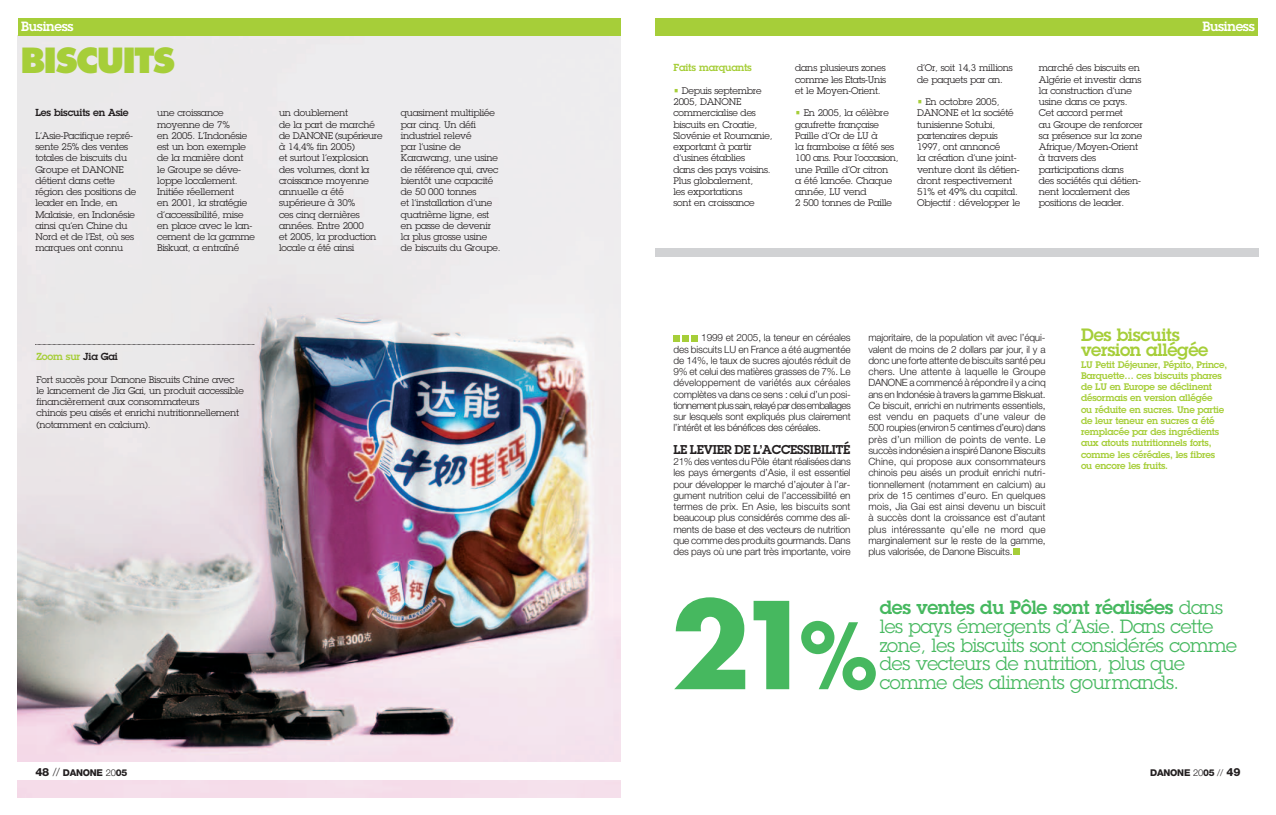
<style>
.page{position:relative;width:1276px;height:815px;background:#fff}
.page>*{position:absolute;margin:0;border:0;box-sizing:border-box;transform-origin:0 0}
.t1{font:700 117.25px "Futura";color:#46b85f}
.t2{font:800 33.75px "Futura";letter-spacing:-.05em;color:#a6ce39}
.t3{font:18.75px/18.8px "Lubalin Graph";letter-spacing:-.02em;color:#46b85f}
.t4{font:600 17.5px/15px "Lubalin Graph";letter-spacing:-.02em;color:#a6ce39}
.t5{font:600 13.12px "Lubalin Graph";letter-spacing:-.025em;color:#fff}
.t6{font:600 12.5px "Lubalin Graph";letter-spacing:-.02em;color:#231f20}
.t7{font:300 10px/11.2px "Helvetica Neue";letter-spacing:-.015em;color:#231f20;text-align:justify}
.t8{font:600 10px "Lubalin Graph";letter-spacing:-.02em;color:#a6ce39}
.t9{font:600 10px "Lubalin Graph";letter-spacing:-.02em;color:#231f20}
.t10{font:9.38px/11.2px "Lubalin Graph";letter-spacing:-.02em;color:#231f20}
.t11{font:600 9.38px/11.2px "Lubalin Graph";letter-spacing:-.02em;color:#a6ce39}
.t12{font:800 9.38px "Helvetica Neue";letter-spacing:-.025em;color:#231f20}
.s1{color:#231f20}
.s2{color:#a6ce39}
.s3{font-family:"Lubalin Graph";font-weight:600;font-size:93.75px}
.s4{font-weight:600}
.s5{font-size:11.25px}
.s6{font-weight:300;font-size:11.25px}
.s7{font-weight:300}
</style>
<div class="page">
<img style="left:18px;top:35px;width:602px;height:762px">
<div style="left:18px;top:18px;width:602px;height:17px;background:#a6ce39"></div>
<div style="left:0;top:762px;width:1276px;height:18px;background:#fff"></div>
<div style="left:656px;top:18px;width:602px;height:17px;background:#a6ce39"></div>
<div style="left:1013px;top:549px;width:7px;height:6px;background:#a6ce39"></div>
<div style="left:656px;top:248px;width:603px;height:9px;background:#d1d2d4"></div>
<div style="left:673px;top:335px;width:7px;height:6px;background:#a6ce39"></div>
<svg style="left:682px;top:335px;width:15px;height:6px"></svg>
<svg style="left:35px;top:344px;width:220px;height:1px"></svg>
<h3 class="t5" style="left:21px;top:19px;width:54px">Business</h3>
<h3 class="t5" style="left:1202px;top:19px;width:54px">Business</h3>
<h2 class="t2" style="left:20px;top:46px;width:156px">BISCUITS</h2>
<p class="t9" style="left:35px;top:107px;width:95px">Les biscuits en Asie</p>
<p class="t10" style="left:35px;top:130px;width:102px">L’Asie-Pacifique repré&shy;sente 25% des ventes totales de biscuits du<br>Groupe et DANONE détient dans cette région des positions de leader en Inde, en<br>Malaisie, en Indonésie ainsi qu’en Chine du<br>Nord et de l’Est, où ses marques ont connu</p>
<p class="t10" style="left:157px;top:107px;width:99px">une croissance moyenne de 7%<br>en 2005. L’Indonésie est un bon exemple de la manière dont<br>le Groupe se déve&shy;loppe localement.<br>Initiée réellement<br>en 2001, la stratégie d’accessibilité, mise en place avec le lan&shy;cement de la gamme<br>Biskuat, a entraîné</p>
<p class="t10" style="left:279px;top:107px;width:105px">un doublement<br>de la part de marché de DANONE (supérieure à 14,4% fin 2005)<br>et surtout l’explosion des volumes, dont la croissance moyenne annuelle a été supérieure à 30%<br>ces cinq dernières années. Entre 2000<br>et 2005, la production locale a été ainsi</p>
<p class="t10" style="left:401px;top:107px;width:101px">quasiment multipliée par cinq. Un défi industriel relevé<br>par l’usine de<br>Karawang, une usine de référence qui, avec bientôt une capacité de 50 000 tonnes<br>et l’installation d’une quatrième ligne, est en passe de devenir la plus grosse usine de biscuits du Groupe.</p>
<p class="t8" style="left:36px;top:351px;width:83px">Zoom sur <span class="s1">Jia Gai</span></p>
<p class="t10" style="left:36px;top:374px;width:209px">Fort succès pour Danone Biscuits Chine avec le lancement de Jia Gai, un produit accessible financièrement aux consommateurs<br>chinois peu aisés et enrichi nutritionnellement (notamment en calcium).</p>
<p class="t8" style="left:673px;top:62px;width:80px">Faits marquants</p>
<p class="t10" style="left:673px;top:85px;width:101px"><span class="s2">•</span> Depuis septembre<br>2005, DANONE commercialise des biscuits en Croatie,<br>Slovénie et Roumanie, exportant à partir d’usines établies<br>dans des pays voisins.<br>Plus globalement,<br>les exportations<br>sont en croissance</p>
<p class="t10" style="left:795px;top:62px;width:92px;text-align:justify">dans plusieurs zones comme les Etats-Unis et le Moyen-Orient.</p>
<p class="t10" style="left:795px;top:107px;width:105px"><span class="s2">•</span> En 2005, la célèbre gaufrette française<br>Paille d’Or de LU à<br>la framboise a fêté ses<br>100 ans. Pour l’occasion, une Paille d’Or citron<br>a été lancée. Chaque année, LU vend<br>2 500 tonnes de Paille</p>
<p class="t10" style="left:917px;top:62px;width:97px">d’Or, soit 14,3 millions de paquets par an.</p>
<p class="t10" style="left:917px;top:96px;width:105px"><span class="s2">•</span> En octobre 2005,<br>DANONE et la société tunisienne Sotubi, partenaires depuis<br>1997, ont annoncé<br>la création d’une joint&shy;venture dont ils détien&shy;dront respectivement<br>51% et 49% du capital.<br>Objectif : développer le</p>
<p class="t10" style="left:1039px;top:62px;width:105px">marché des biscuits en<br>Algérie et investir dans la construction d’une usine dans ce pays.<br>Cet accord permet<br>au Groupe de renforcer sa présence sur la zone<br>Afrique/Moyen-Orient à travers des participations dans<br>des sociétés qui détien&shy;nent localement des positions de leader.</p>
<p class="t7" style="left:673px;top:333px;width:179px;text-indent:28px">1999 et 2005, la teneur en céréales des biscuits LU en France a été augmentée de 14%, le taux de sucres ajoutés réduit de 9% et celui des matières grasses de 7%. Le développement de variétés aux céréales complètes va dans ce sens : celui d’un posi&shy;tionnement plus sain, relayé par des emballages sur lesquels sont expliqués plus clairement l’intérêt et les bénéfices des céréales.</p>
<h3 class="t6" style="left:673px;top:442px;width:179px">LE LEVIER DE L’ACCESSIBILITÉ</h3>
<p class="t7" style="left:673px;top:457px;width:179px">21% des ventes du Pôle étant réalisées dans les pays émergents d’Asie, il est essentiel pour développer le marché d’ajouter à l’ar&shy;gument nutrition celui de l’accessibilité en termes de prix. En Asie, les biscuits sont beaucoup plus considérés comme des ali&shy;ments de base et des vecteurs de nutrition que comme des produits gourmands. Dans des pays où une part très importante, voire</p>
<p class="t7" style="left:868px;top:333px;width:179px">majoritaire, de la population vit avec l’équi&shy;valent de moins de 2 dollars par jour, il y a donc une forte attente de biscuits santé peu chers. Une attente à laquelle le Groupe DANONE a commencé à répondre il y a cinq ans en Indonésie à travers la gamme Biskuat.<br>Ce biscuit, enrichi en nutriments essentiels, est vendu en paquets d’une valeur de 500 roupies (environ 5 centimes d’euro) dans près d’un million de points de vente. Le succès indonésien a inspiré Danone Biscuits Chine, qui propose aux consommateurs chinois peu aisés un produit enrichi nutri&shy;tionnellement (notamment en calcium) au prix de 15 centimes d’euro. En quelques mois, Jia Gai est ainsi devenu un biscuit à succès dont la croissance est d’autant plus intéressante qu’elle ne mord que marginalement sur le reste de la gamme, plus valorisée, de Danone Biscuits.</p>
<h3 class="t4" style="left:1081px;top:328px;width:129px">Des biscuits version allégée</h3>
<p class="t11" style="left:1081px;top:359px;width:148px">LU Petit Déjeuner, Pépito, Prince,<br>Barquette… ces biscuits phares de LU en Europe se déclinent désormais en version allégée<br>ou réduite en sucres. Une partie de leur teneur en sucres a été remplacée par des ingrédients aux atouts nutritionnels forts, comme les céréales, les fibres ou encore les fruits.</p>
<h1 class="t1" style="left:670px;top:592px;width:210px">21<span class="s3">%</span></h1>
<h3 class="t3" style="left:879px;top:598px;width:359px"><span class="s4">des ventes du Pôle sont réalisées</span> dans les pays émergents d’Asie. Dans cette zone, les biscuits sont considérés comme des vecteurs de nutrition, plus que comme des aliments gourmands.</h3>
<p class="t12" style="left:35px;top:769px;width:93px"><span class="s5">48</span> <span class="s6">//</span> DANONE <span class="s7">20</span>05</p>
<p class="t12" style="left:1150px;top:769px;width:92px">DANONE <span class="s7">20</span>05 <span class="s7">//</span> <span class="s5">49</span></p>
</div>
